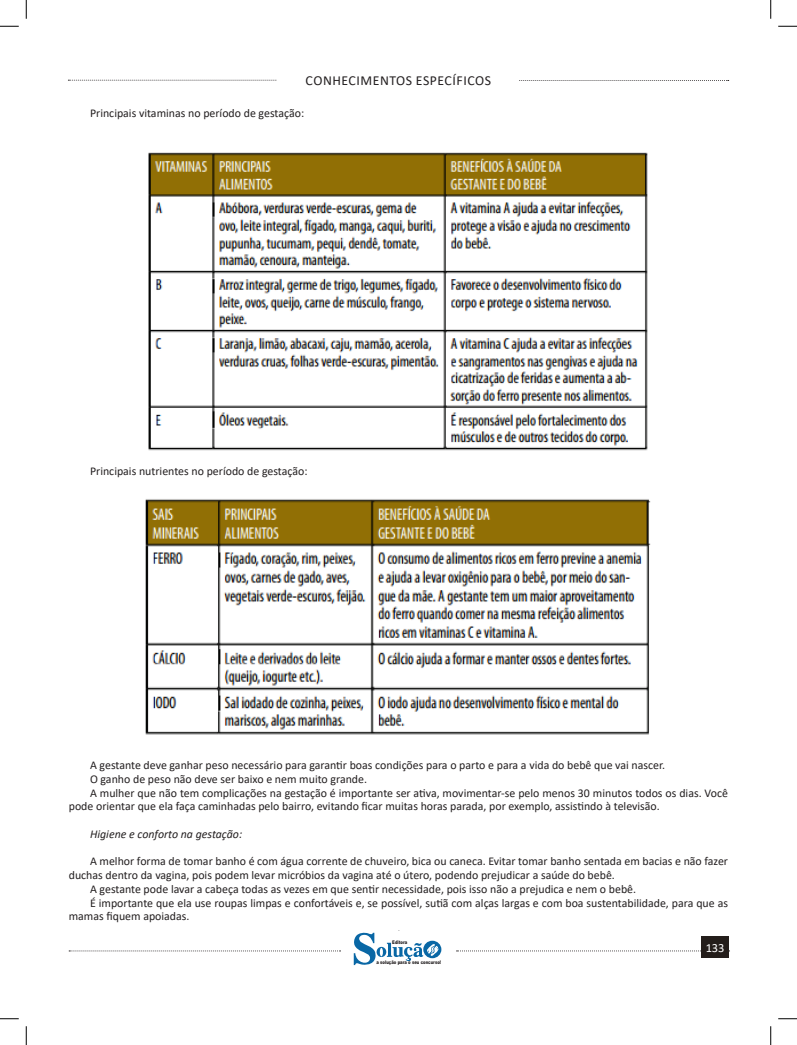
<style>
.page{position:relative;width:797px;height:1045px;background:#fff}
.page>*{position:absolute;margin:0;border:0;box-sizing:border-box;transform-origin:0 0}
.t1{font:13.75px "Calibri";letter-spacing:.04em;color:#231f20}
.t2{font:12.5px "Calibri";color:#fff}
.t3{font:11.88px/13.8px "Calibri";color:#231f20}
.t4{font:italic 11.88px "Calibri";color:#231f20}
.t5{font:900 5px "Arial";color:#231f20;scale:.76 1}
</style>
<div class="page">
<svg style="left:69px;top:950px;width:271px;height:1px"></svg>
<svg style="left:68px;top:80px;width:209px;height:1px"></svg>
<svg style="left:519px;top:80px;width:209px;height:1px"></svg>
<svg style="left:456px;top:950px;width:245px;height:1px"></svg>
<div style="left:701px;top:936px;width:28px;height:22px;background:#241e1b"></div>
<svg style="left:354px;top:930px;width:87px;height:35px"></svg>
<img style="left:148px;top:152px;width:500px;height:299px">
<img style="left:145px;top:499px;width:506px;height:236px">
<svg style="left:0;top:25px;width:19px;height:2px"></svg>
<svg style="left:778px;top:25px;width:19px;height:2px"></svg>
<svg style="left:0;top:1018px;width:19px;height:1px"></svg>
<svg style="left:778px;top:1018px;width:19px;height:1px"></svg>
<svg style="left:25px;top:0;width:2px;height:19px"></svg>
<svg style="left:25px;top:1026px;width:2px;height:19px"></svg>
<svg style="left:770px;top:0;width:1px;height:19px"></svg>
<svg style="left:770px;top:1026px;width:1px;height:19px"></svg>
<p class="t1" style="left:305px;top:71px;width:187px">CONHECIMENTOS ESPECÍFICOS</p>
<p class="t3" style="left:90px;top:106px;width:216px">Principais vitaminas no período de gestação:</p>
<p class="t3" style="left:90px;top:464px;width:219px">Principais nutrientes no período de gestação:</p>
<p class="t3" style="left:90px;top:758px;width:576px">A gestante deve ganhar peso necessário para garantir boas condições para o parto e para a vida do bebê que vai nascer.</p>
<p class="t3" style="left:90px;top:771px;width:278px">O ganho de peso não deve ser baixo e nem muito grande.</p>
<p class="t3" style="left:69px;top:785px;width:660px;text-indent:21px">A mulher que não tem complicações na gestação é importante ser ativa, movimentar-se pelo menos 30 minutos todos os dias. Você pode orientar que ela faça caminhadas pelo bairro, evitando ficar muitas horas parada, por exemplo, assistindo à televisão.</p>
<p class="t4" style="left:90px;top:825px;width:154px">Higiene e conforto na gestação:</p>
<p class="t3" style="left:69px;top:854px;width:660px;text-indent:21px">A melhor forma de tomar banho é com água corrente de chuveiro, bica ou caneca. Evitar tomar banho sentada em bacias e não fazer duchas dentro da vagina, pois podem levar micróbios da vagina até o útero, podendo prejudicar a saúde do bebê.</p>
<p class="t3" style="left:90px;top:881px;width:547px">A gestante pode lavar a cabeça todas as vezes em que sentir necessidade, pois isso não a prejudica e nem o bebê.</p>
<p class="t3" style="left:69px;top:895px;width:660px;text-indent:21px">É importante que ela use roupas limpas e confortáveis e, se possível, sutiã com alças largas e com boa sustentabilidade, para que as mamas fiquem apoiadas.</p>
<p class="t5" style="left:392px;top:939px;width:21px">Editora</p>
<p class="t5" style="left:376px;top:959px;width:86px">a solução para o seu concurso!</p>
<p class="t2" style="left:706px;top:939px;width:20px">133</p>
</div>
